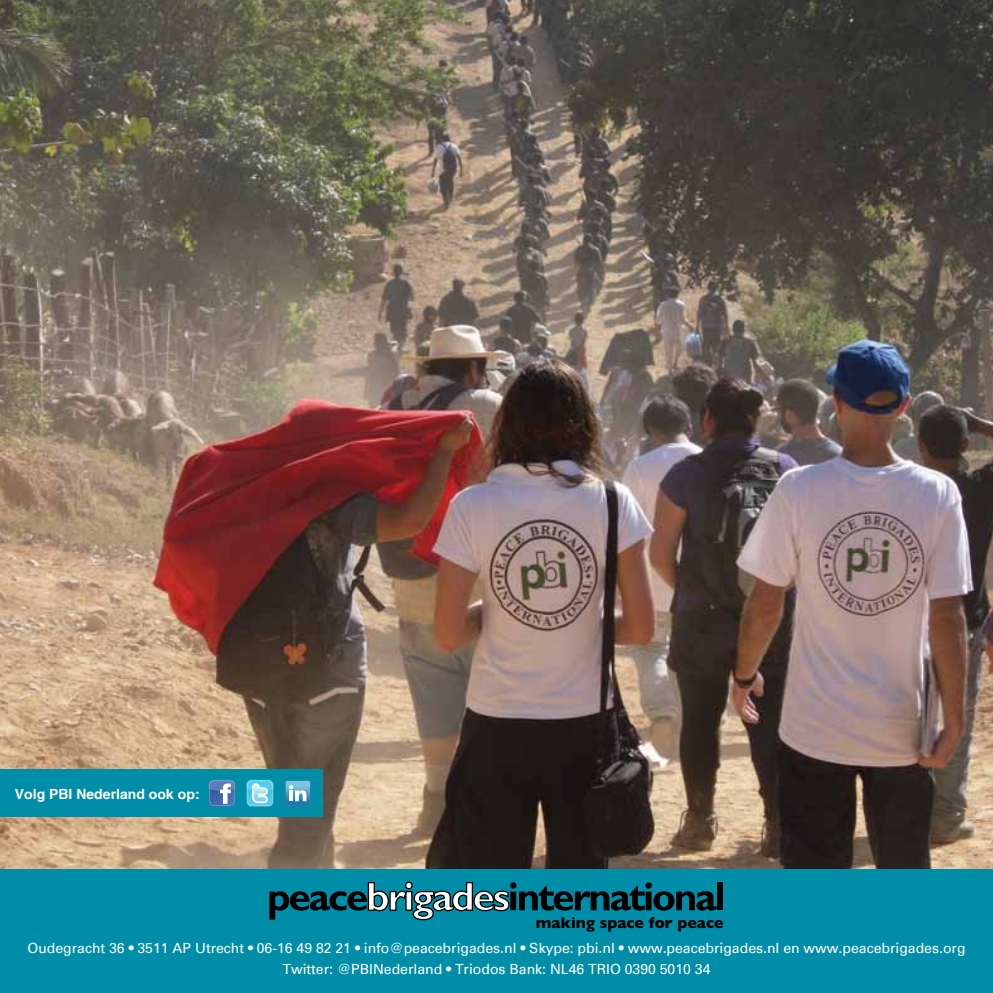
<style>
.page{position:relative;width:993px;height:993px;background:#fff}
.page>*{position:absolute;margin:0;border:0;box-sizing:border-box;transform-origin:0 0}
.t1{font:700 15.92px "Gill Sans";color:#000}
.t2{font:14px/21px "Univers";color:#fff;text-align:center}
.t3{font:700 14px "Helvetica cyr";color:#fff}
</style>
<div class="page">
<div style="left:0;top:868px;width:992px;height:124px;background:#008da8"></div>
<img style="left:0;top:0;width:992px;height:868px">
<div style="left:0;top:769px;width:322px;height:47px;background:#008da8"></div>
<svg style="left:208px;top:779px;width:27px;height:27px"></svg>
<svg style="left:246px;top:779px;width:27px;height:27px"></svg>
<svg style="left:284px;top:779px;width:27px;height:27px"></svg>
<svg style="left:285px;top:780px;width:25px;height:25px"></svg>
<svg style="left:269px;top:881px;width:447px;height:39px"></svg>
<div style="left:716px;top:882px;width:6px;height:27px;background:#000"></div>
<p class="t3" style="left:15px;top:785px;width:186px">Volg PBI Nederland ook op:</p>
<p class="t1" style="left:535px;top:913px;width:189px">making space for peace</p>
<p class="t2" style="left:27px;top:937px;width:939px">Oudegracht 36 • 3511 AP Utrecht • 06-16 49 82 21 • info@peacebrigades.nl • Skype: pbi.nl • www.peacebrigades.nl en www.peacebrigades.org<br>Twitter: @PBINederland • Triodos Bank: NL46 TRIO 0390 5010 34</p>
</div>
